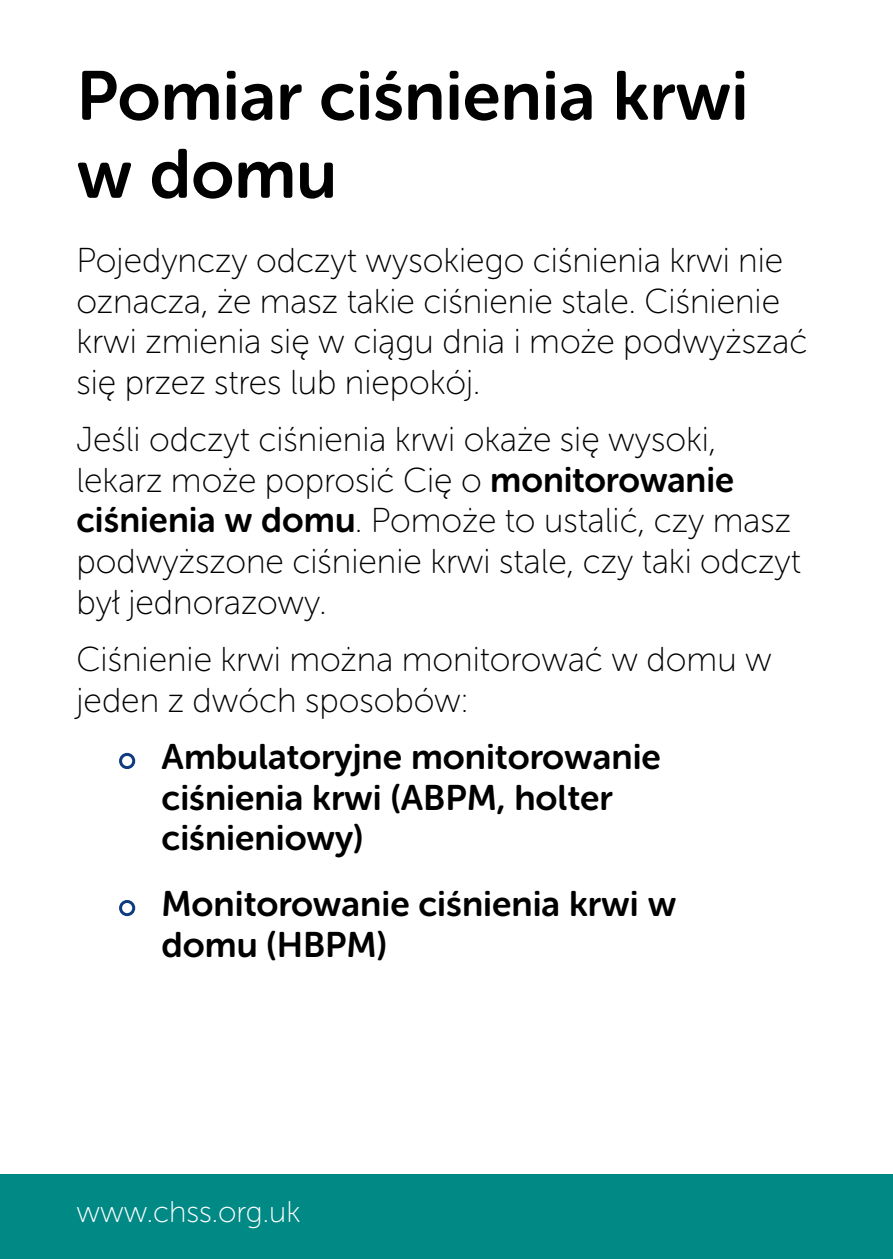
<style>
.page{position:relative;width:893px;height:1259px;background:#fff}
.page>*{position:absolute;margin:0;border:0;box-sizing:border-box;transform-origin:0 0}
.t1{font:69px/78px "Museo Sans Rounded 700";color:#000}
.t2{font:35.4px/40.5px "Museo Sans Rounded 700";color:#000}
.t3{font:34.5px/40.5px "Museo Sans Rounded 100";color:#000}
.t4{font:30px "Museo Sans Rounded 100";color:#fff}
.s1{font-family:"Museo Sans Rounded 700";font-size:35.4px}
</style>
<div class="page">
<div style="left:0;top:1174px;width:893px;height:85px;background:#008985"></div>
<div style="left:119px;top:753px;width:16px;height:16px;border:3px solid #0f3b80;border-radius:50%"></div>
<div style="left:119px;top:900px;width:16px;height:16px;border:3px solid #0f3b80;border-radius:50%"></div>
<h1 class="t1" style="left:77px;top:57px;width:673px">Pomiar ciśnienia krwi w domu</h1>
<p class="t3" style="left:77px;top:241px;width:732px">Pojedynczy odczyt wysokiego ciśnienia krwi nie oznacza, że masz takie ciśnienie stale. Ciśnienie krwi zmienia się w ciągu dnia i może podwyższać się przez stres lub niepokój.</p>
<p class="t3" style="left:77px;top:420px;width:726px">Jeśli odczyt ciśnienia krwi okaże się wysoki, lekarz może poprosić Cię o <span class="s1">monitorowanie ciśnienia w domu</span>. Pomoże to ustalić, czy masz podwyższone ciśnienie krwi stale, czy taki odczyt był jednorazowy.</p>
<p class="t3" style="left:77px;top:639px;width:697px">Ciśnienie krwi można monitorować w domu w jeden z dwóch sposobów:</p>
<p class="t2" style="left:162px;top:736px;width:501px">Ambulatoryjne monitorowanie ciśnienia krwi (ABPM, holter ciśnieniowy)</p>
<p class="t2" style="left:162px;top:883px;width:516px">Monitorowanie ciśnienia krwi w domu (HBPM)</p>
<p class="t4" style="left:77px;top:1195px;width:225px">www.chss.org.uk</p>
</div>
